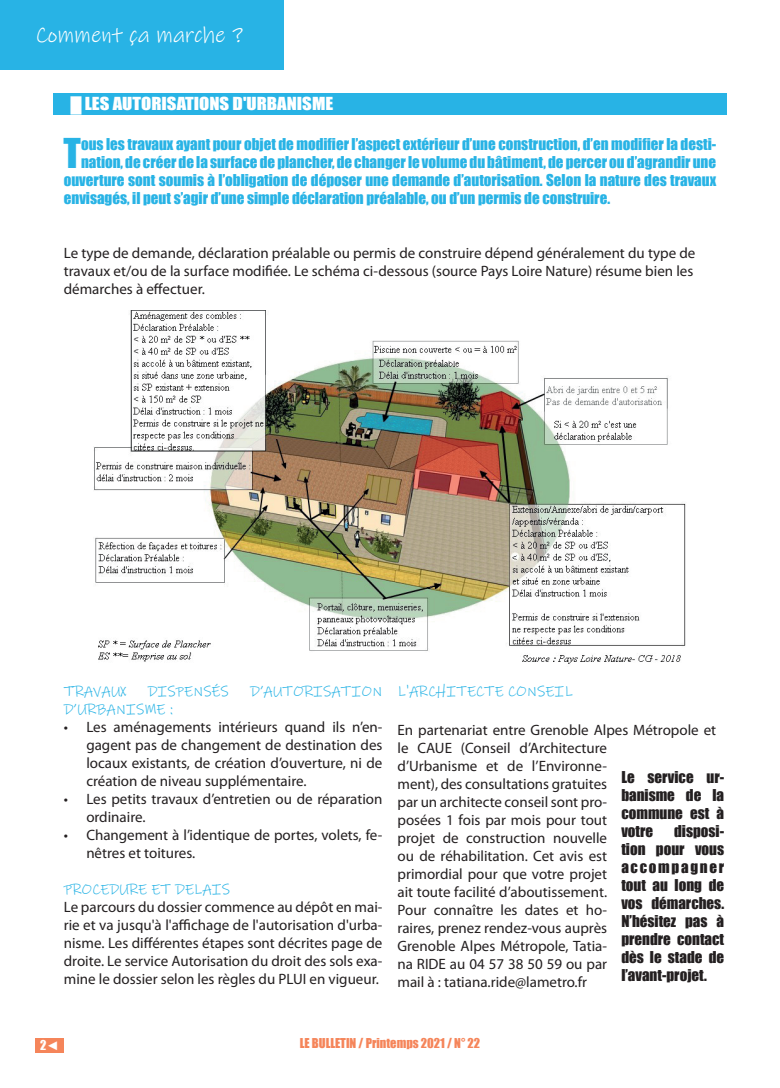
<style>
.page{position:relative;width:780px;height:1088px;background:#fff}
.page>*{position:absolute;margin:0;border:0;box-sizing:border-box;transform-origin:0 0}
.t1{font:37.75px "Impact";color:#28b3e5}
.t2{font:22.5px "Ink Free";color:#fff}
.t3{font:16.5px "Impact";color:#fff;scale:1.14 1}
.t4{font:15px/18px "Myriad Pro";color:#231f20}
.t5{font:15px "Impact";color:#28b3e5}
.t6{font:15px/18px "Impact";color:#231f20;text-align:justify}
.t7{font:15px "Ink Free";color:#28b3e5}
.t8{font:12.5px "Impact";color:#f5855a}
.t9{font:12.5px "Impact";color:#fff}
.s1{font-size:15px}
</style>
<div class="page">
<div style="left:35px;top:1038px;width:29px;height:14px;background:#f5855a"></div>
<div style="left:53px;top:93px;width:673px;height:21px;background:#28b3e5"></div>
<div style="left:0;top:0;width:283px;height:69px;background:#28b3e5"></div>
<img style="left:94px;top:310px;width:592px;height:354px">
<h2 class="t2" style="left:35px;top:22px;width:209px">Comment ça marche ?</h2>
<p class="t3" style="left:71px;top:90px;width:232px"><span class="s1">█</span> LES AUTORISATIONS D'URBANISME</p>
<h1 class="t1" style="left:64px;top:124px;width:19px">T</h1>
<p class="t5" style="left:81px;top:133px;width:636px">ous les travaux ayant pour objet de modifier l’aspect extérieur d’une construction, d’en modifier la desti-</p>
<p class="t5" style="left:81px;top:151px;width:636px">nation, de créer de la surface de plancher, de changer le volume du bâtiment, de percer ou d’agrandir une</p>
<p class="t5" style="left:64px;top:169px;width:653px">ouverture sont soumis à l’obligation de déposer une demande d’autorisation. Selon la nature des travaux</p>
<p class="t5" style="left:64px;top:187px;width:548px">envisagés, il peut s’agir d’une simple déclaration préalable, ou d’un permis de construire.</p>
<p class="t4" style="left:64px;top:243px;width:633px">Le type de demande, déclaration préalable ou permis de construire dépend généralement du type de travaux et/ou de la surface modifiée. Le schéma ci-dessous (source Pays Loire Nature) résume bien les démarches à effectuer.</p>
<p class="t7" style="left:64px;top:682px;width:64px">TRAVAUX</p>
<p class="t7" style="left:148px;top:682px;width:82px">DISPENSÉS</p>
<p class="t7" style="left:250px;top:682px;width:134px">D’AUTORISATION</p>
<p class="t7" style="left:64px;top:700px;width:111px">D’URBANISME :</p>
<p class="t4" style="left:86px;top:717px;width:298px;text-align:justify;text-indent:-23px">• Les aménagements intérieurs quand ils n’en&shy;gagent pas de changement de destination des locaux existants, de création d’ouverture, ni de création de niveau supplémentaire.</p>
<p class="t4" style="left:86px;top:789px;width:297px;text-indent:-23px">• Les petits travaux d’entretien ou de réparation ordinaire.</p>
<p class="t4" style="left:86px;top:825px;width:297px;text-indent:-23px">• Changement à l’identique de portes, volets, fe&shy;nêtres et toitures.</p>
<p class="t7" style="left:64px;top:880px;width:168px">PROCEDURE ET DELAIS</p>
<p class="t4" style="left:64px;top:897px;width:320px;text-align:justify">Le parcours du dossier commence au dépôt en mai&shy;rie et va jusqu'à l'affichage de l'autorisation d'urba&shy;nisme. Les différentes étapes sont décrites page de droite. Le service Autorisation du droit des sols exa&shy;mine le dossier selon les règles du PLUI en vigueur.</p>
<p class="t7" style="left:397px;top:682px;width:177px">L'ARCHITECTE CONSEIL</p>
<p class="t4" style="left:397px;top:721px;width:320px">En partenariat entre Grenoble Alpes Métropole et le CAUE (Conseil d’Architecture<br>d’Urbanisme et de l’Environne-<br>ment), des consultations gratuites<br>par un architecte conseil sont pro-<br>posées 1 fois par mois pour tout<br>projet de construction nouvelle<br>ou de réhabilitation. Cet avis est<br>primordial pour que votre projet<br>ait toute facilité d’aboutissement.<br>Pour connaître les dates et ho-<br>raires, prenez rendez-vous auprès<br>Grenoble Alpes Métropole, Tatia-<br>na RIDE au 04 57 38 50 59 ou par<br>mail à : tatiana.ride@lametro.fr</p>
<p class="t6" style="left:621px;top:768px;width:104px">Le service ur&shy;banisme de la commune est à votre</p>
<p class="t6" style="left:621px;top:822px;width:104px;text-indent:53px">disposi&shy;tion pour vous accompagner tout au long de vos démarches.<br>N’hésitez pas à prendre contact dès le stade de l’avant-projet.</p>
<p class="t9" style="left:40px;top:1036px;width:20px">2◄</p>
<p class="t8" style="left:300px;top:1033px;width:182px">LE BULLETIN / Printemps 2021 / N° 22</p>
</div>
